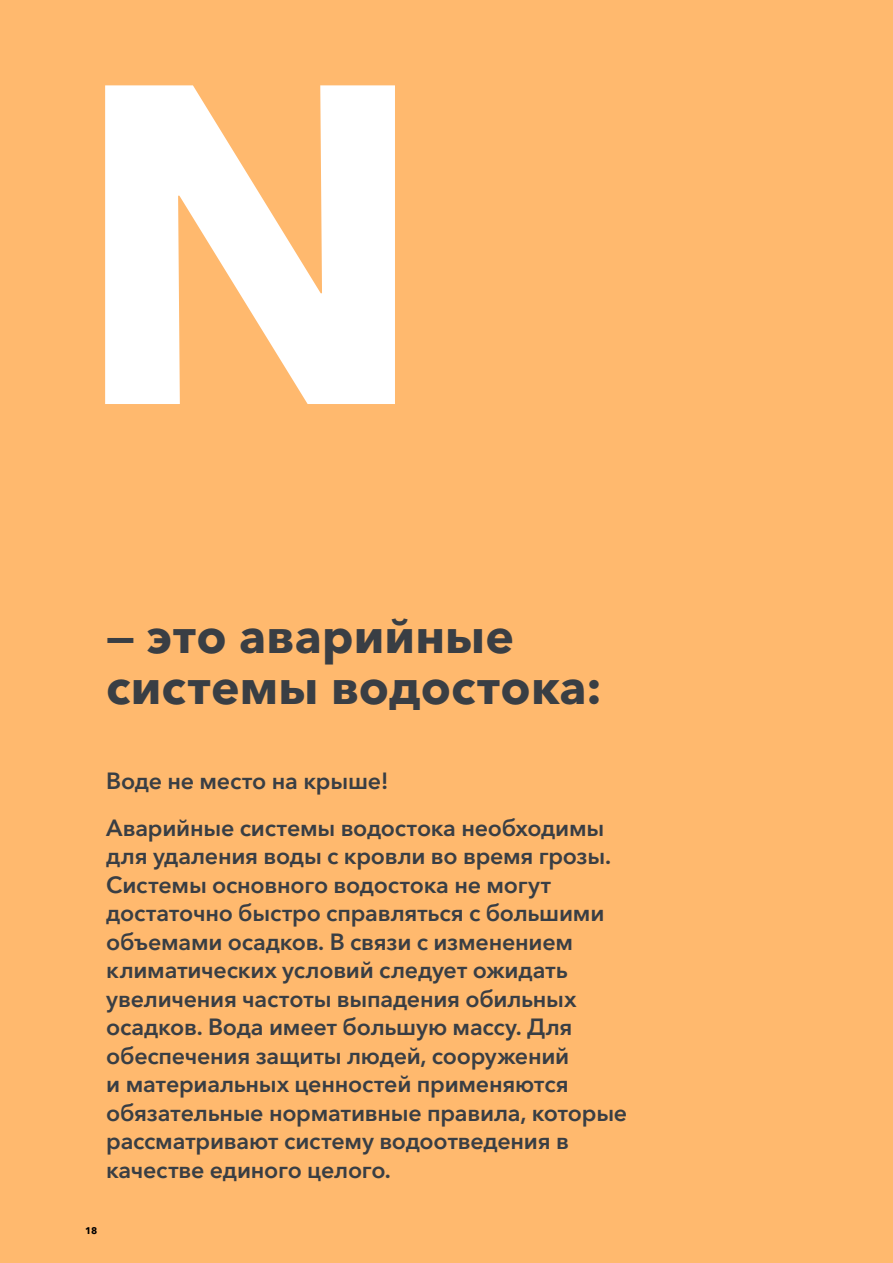
<style>
.page{position:relative;width:893px;height:1263px;background:#ffb96e}
.page>*{position:absolute;margin:0;border:0;box-sizing:border-box;transform-origin:0 0}
.t1{font:700 450px "Avenir Next W1 G";color:#fff}
.t2{font:700 48px/51px "Avenir Next W1 G";color:#393e44}
.t3{font:600 23.25px/28.5px "Avenir Next W1 G";letter-spacing:-.01em;color:#393e44}
.t4{font:700 9.6px "Avenir Next W1 G";color:#000}
</style>
<div class="page">
<h1 class="t1" style="left:72px;top:-29px;width:357px">N</h1>
<h2 class="t2" style="left:106px;top:611px;width:497px">— это аварийные системы водостока:</h2>
<p class="t3" style="left:106px;top:757px;width:499px;line-height:46.8px">Воде не место на крыше!<br>Аварийные системы водостока необходимы</p>
<p class="t3" style="left:106px;top:842px;width:522px">для удаления воды с кровли во время грозы.<br>Системы основного водостока не могут достаточно быстро справляться с большими объемами осадков. В связи с изменением климатических условий следует ожидать увеличения частоты выпадения обильных осадков. Вода имеет большую массу. Для обеспечения защиты людей, сооружений<br>и материальных ценностей применяются обязательные нормативные правила, которые рассматривают систему водоотведения в качестве единого целого.</p>
<p class="t4" style="left:85px;top:1225px;width:14px">18</p>
</div>
